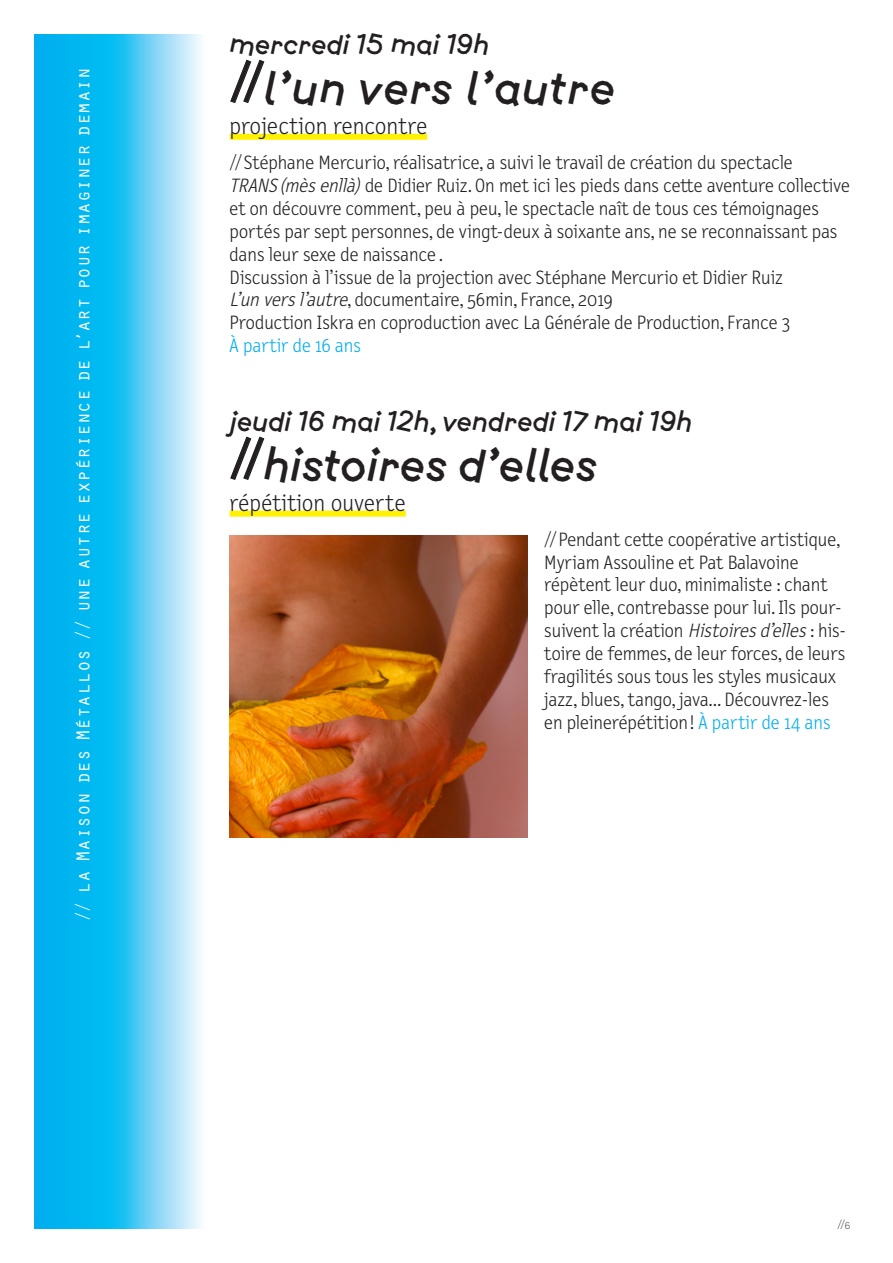
<style>
.page{position:relative;width:893px;height:1263px;background:#fff}
.page>*{position:absolute;margin:0;border:0;box-sizing:border-box;transform-origin:0 0}
.Texte_courant{font:45px "Btp Rotated";letter-spacing:-.01em;color:#231f20}
.Texte_présentation{font:45px "Btp Rotated";letter-spacing:.01em;color:#231f20}
.Texte_courant-2{font:27px "Btp Rotated";letter-spacing:-.01em;color:#231f20}
.Texte_présentation-2{font:27px "Btp Rotated";letter-spacing:-.01em;color:#231f20}
.t1{font:300 24px "Letter Gothic Text OT";letter-spacing:.01em;color:#231f20}
.Texte_courant-3{font:300 19.5px/23px "Letter Gothic Text OT";color:#231f20}
.t2{font:19.5px "Orator Std";letter-spacing:-.01em;color:#fff}
.Texte_courant-4{font:300 19.5px "Letter Gothic Text OT";color:#00aeef}
.t3{font:300 9px "Btp";color:#231f20}
.s1{font-style:italic}
.s2{color:#00aeef}
</style>
<div class="page">
<svg style="left:34px;top:34px;width:168px;height:1195px;background:#44c7f3"></svg>
<div style="left:230px;top:134px;width:197px;height:6px;background:#fff101"></div>
<div style="left:230px;top:511px;width:176px;height:6px;background:#fff101"></div>
<svg style="left:230px;top:59px;width:35px;height:45px"></svg>
<svg style="left:230px;top:436px;width:35px;height:44px"></svg>
<img style="left:230px;top:536px;width:297px;height:302px">
<p class="t2" style="left:69px;top:922px;width:856px;rotate:-90deg">// la Maison des Métallos // une autre expérience de l’art pour imaginer demain</p>
<p class="Texte_présentation-2" style="left:230px;top:25px;width:261px">mercredi 15 mai 19h</p>
<p class="Texte_présentation" style="left:231px;top:55px;width:386px"><sup>//</sup>l’un vers l’autre</p>
<p class="t1" style="left:230px;top:112px;width:199px">projection rencontre</p>
<p class="Texte_courant-3" style="left:230px;top:151px;width:622px">// Stéphane Mercurio, réalisatrice, a suivi le travail de création du spectacle <span class="s1">TRANS(mèsenllà)</span>de Didier Ruiz. On met ici les pieds dans cette aventure collective et on découvre comment, peu à peu, le spectacle naît de tous ces témoignages portés par sept personnes, de vingt-deux à soixante ans, ne se reconnaissant pas dans leur sexe de naissance .</p>
<p class="Texte_courant-3" style="left:230px;top:266px;width:555px">Discussion à l’issue de la projection avec Stéphane Mercurio et Didier Ruiz</p>
<p class="Texte_courant-3" style="left:230px;top:289px;width:562px"><span class="s1">L’un versl’autre</span>, documentaire, 56min, France, 2019<br>Production Iskra en coproduction avec La Générale de Production, France 3</p>
<p class="Texte_courant-4" style="left:230px;top:335px;width:133px">À partir de 16 ans</p>
<p class="Texte_courant-2" style="left:230px;top:402px;width:464px">jeudi 16 mai 12h, vendredi 17 mai 19h</p>
<p class="Texte_courant" style="left:231px;top:432px;width:367px"><sup>//</sup>histoires d’elles</p>
<p class="t1" style="left:230px;top:489px;width:178px">répétition ouverte</p>
<p class="Texte_courant-3" style="left:544px;top:528px;width:303px">// Pendant cette coopérative artistique, Myriam Assouline et Pat Balavoine répètent leur duo, minimaliste : chant pour elle, contrebasse pour lui. Ils pour&shy;suivent la création <span class="s1">Histoiresd’elles</span>: his&shy;toire de femmes, de leur forces, de leurs fragilités sous tous les styles musicaux jazz, blues, tango, java... Découvrez-les en pleinerépétition ! <span class="s2">À partir de 14 ans</span></p>
<p class="t3" style="left:838px;top:1217px;width:14px">//6</p>
</div>
